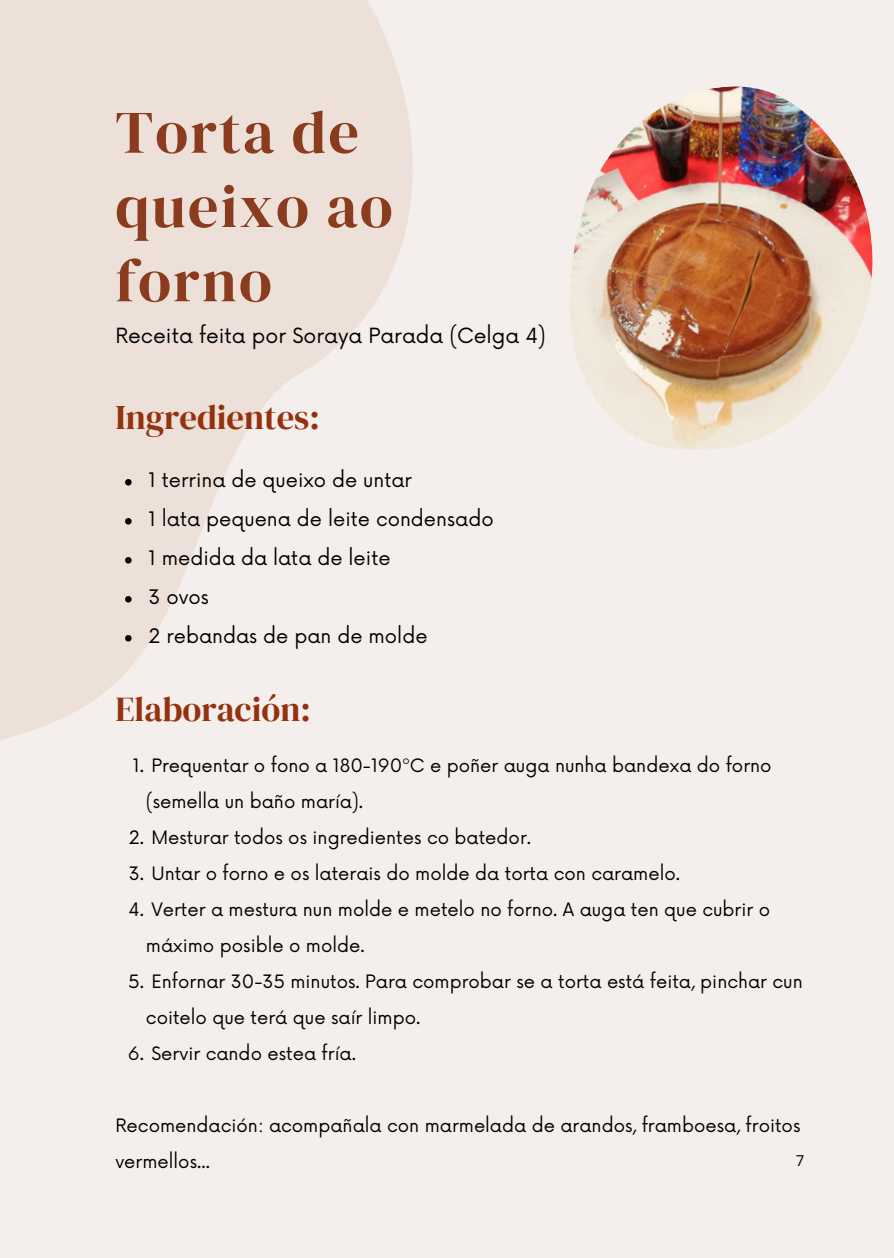
<style>
.page{position:relative;width:894px;height:1258px;background:#fff}
.page>*{position:absolute;margin:0;border:0;box-sizing:border-box;transform-origin:0 0}
.t1{font:60.3px/74.4px "DM Serif Display";letter-spacing:.035em;color:#8b3b1e}
.t2{font:34.5px "DM Serif Display";color:#94310e}
.t3{font:20.4px "Now";color:#000}
.t4{font:19.5px "Now";color:#000}
.t5{font:18px/36px "Now";color:#000}
.t6{font:15px "Open Sans";color:#000}
</style>
<div class="page">
<div style="left:0;top:0;width:893px;height:1258px;background:#f4efed"></div>
<svg style="left:0;top:0;width:413px;height:740px;fill:#ede0d9"></svg>
<img style="left:570px;top:86px;width:303px;height:364px">
<svg style="left:125px;top:479px;width:6px;height:6px"></svg>
<svg style="left:125px;top:518px;width:6px;height:6px"></svg>
<svg style="left:125px;top:557px;width:6px;height:6px"></svg>
<svg style="left:125px;top:596px;width:6px;height:6px"></svg>
<svg style="left:125px;top:635px;width:6px;height:6px"></svg>
<p class="t1" style="left:115px;top:94px;width:279px">Torta de queixo ao forno</p>
<p class="t3" style="left:115px;top:324px;width:432px">Receita feita por Soraya Parada (Celga 4)</p>
<p class="t2" style="left:115px;top:393px;width:206px">Ingredientes:</p>
<p class="t4" style="left:148px;top:469px;width:265px">1 terrina de queixo de untar</p>
<p class="t4" style="left:148px;top:508px;width:346px">1 lata pequena de leite condensado</p>
<p class="t4" style="left:148px;top:547px;width:243px">1 medida da lata de leite</p>
<p class="t4" style="left:148px;top:586px;width:62px">3 ovos</p>
<p class="t4" style="left:148px;top:625px;width:280px">2 rebandas de pan de molde</p>
<p class="t2" style="left:115px;top:685px;width:197px">Elaboración:</p>
<h1 class="t5" style="left:146px;top:749px;width:627px;text-indent:-13px">1. Prequentar o fono a 180-190ºC e poñer auga nunha bandexa do forno (semella un baño maría).</h1>
<h2 class="t5" style="left:129px;top:821px;width:404px">2. Mesturar todos os ingredientes co batedor.</h2>
<h2 class="t5" style="left:129px;top:857px;width:552px">3. Untar o forno e os laterais do molde da torta con caramelo.</h2>
<p class="t5" style="left:146px;top:893px;width:625px;text-indent:-17px">4. Verter a mestura nun molde e metelo no forno. A auga ten que cubrir o máximo posible o molde.</p>
<h3 class="t5" style="left:146px;top:965px;width:658px;text-indent:-17px">5. Enfornar 30-35 minutos. Para comprobar se a torta está feita, pinchar cun coitelo que terá que saír limpo.</h3>
<p class="t5" style="left:128px;top:1037px;width:229px">6. Servir cando estea fría.</p>
<p class="t5" style="left:115px;top:1109px;width:686px">Recomendación: acompañala con marmelada de arandos, framboesa, froitos vermellos...</p>
<p class="t6" style="left:795px;top:1150px;width:10px">7</p>
</div>
